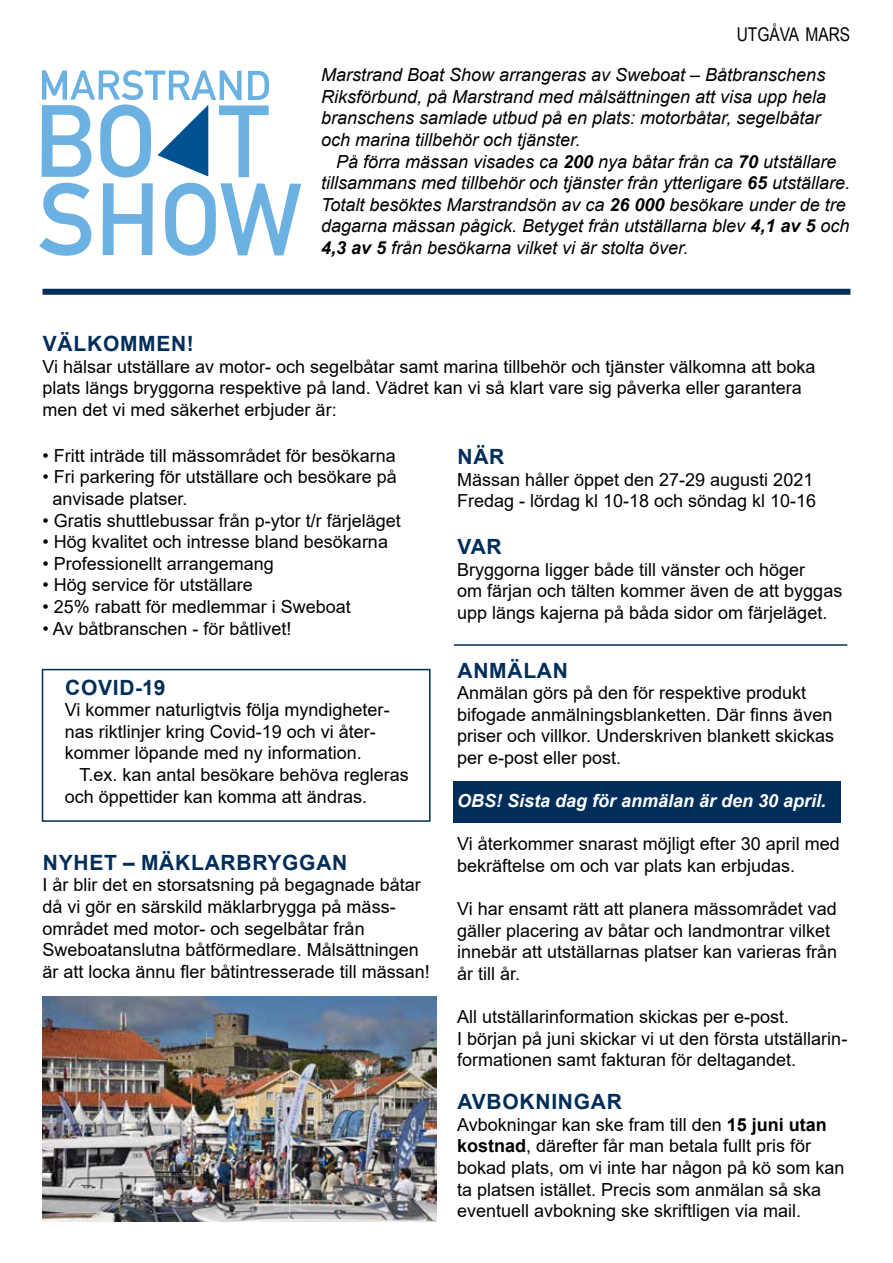
<style>
.page{position:relative;width:893px;height:1263px;background:#fff}
.page>*{position:absolute;margin:0;border:0;box-sizing:border-box;transform-origin:0 0}
.t1{font:700 21px "Arial";letter-spacing:.035em;color:#002d59}
.t2{font:18.9px "Arial Narrow";color:#000}
.t3{font:18px/21.6px "Arial";color:#000}
.t4{font:italic 18px/21.6px "Arial";color:#000}
.t5{font:italic 700 18px "Arial";color:#fff}
.s1{font-weight:700}
</style>
<div class="page">
<div style="left:453px;top:781px;width:387px;height:42px;background:#002d59"></div>
<svg style="left:39px;top:70px;width:262px;height:186px"></svg>
<div style="left:43px;top:289px;width:807px;height:6px;background:#002d59"></div>
<hr style="left:454px;top:644px;width:393px;height:2px;background:#002d59">
<div style="left:42px;top:669px;width:389px;height:153px;border:2px solid #002d59"></div>
<img style="left:43px;top:997px;width:394px;height:225px">
<p class="t2" style="left:737px;top:21px;width:115px">UTGÅVA MARS</p>
<p class="t4" style="left:321px;top:64px;width:507px">Marstrand Boat Show arrangeras av Sweboat – Båtbranschens Riksförbund, på Marstrand med målsättningen att visa upp hela branschens samlade utbud på en plats: motorbåtar, segelbåtar och marina tillbehör och tjänster.</p>
<p class="t4" style="left:321px;top:151px;width:531px;text-indent:15px">På förra mässan visades ca <span class="s1">200</span> nya båtar från ca <span class="s1">70</span> utställare tillsammans med tillbehör och tjänster från ytterligare <span class="s1">65</span> utställare.<br>Totalt besöktes Marstrandsön av ca <span class="s1">26 000</span> besökare under de tre dagarna mässan pågick. Betyget från utställarna blev <span class="s1">4,1 av 5</span> och <span class="s1">4,3 av 5</span> från besökarna vilket vi är stolta över.</p>
<p class="t1" style="left:43px;top:329px;width:152px">VÄLKOMMEN!</p>
<p class="t3" style="left:43px;top:356px;width:774px">Vi hälsar utställare av motor- och segelbåtar samt marina tillbehör och tjänster välkomna att boka plats längs bryggorna respektive på land. Vädret kan vi så klart vare sig påverka eller garantera men det vi med säkerhet erbjuder är:</p>
<p class="t3" style="left:43px;top:444px;width:355px">• Fritt inträde till mässområdet för besökarna</p>
<p class="t3" style="left:53px;top:466px;width:346px;text-indent:-10px">• Fri parkering för utställare och besökare på anvisade platser.</p>
<p class="t3" style="left:43px;top:509px;width:360px">• Gratis shuttlebussar från p-ytor t/r färjeläget</p>
<p class="t3" style="left:43px;top:531px;width:347px">• Hög kvalitet och intresse bland besökarna</p>
<p class="t3" style="left:43px;top:552px;width:233px">• Professionellt arrangemang</p>
<p class="t3" style="left:43px;top:574px;width:212px">• Hög service för utställare</p>
<p class="t3" style="left:43px;top:596px;width:310px">• 25% rabatt för medlemmar i Sweboat</p>
<p class="t3" style="left:43px;top:617px;width:251px">• Av båtbranschen - för båtlivet!</p>
<p class="t1" style="left:457px;top:442px;width:48px">NÄR</p>
<p class="t3" style="left:457px;top:468px;width:361px">Mässan håller öppet den 27-29 augusti 2021<br>Fredag - lördag kl 10-18 och söndag kl 10-16</p>
<p class="t1" style="left:457px;top:532px;width:46px">VAR</p>
<p class="t3" style="left:457px;top:558px;width:387px">Bryggorna ligger både till vänster och höger<br>om färjan och tälten kommer även de att byggas upp längs kajerna på båda sidor om färjeläget.</p>
<p class="t1" style="left:457px;top:655px;width:112px">ANMÄLAN</p>
<p class="t3" style="left:457px;top:682px;width:379px">Anmälan görs på den för respektive produkt bifogade anmälningsblanketten. Där finns även priser och villkor. Underskriven blankett skickas per e-post eller post.</p>
<p class="t5" style="left:457px;top:789px;width:371px">OBS! Sista dag för anmälan är den 30 april.</p>
<p class="t3" style="left:457px;top:833px;width:384px">Vi återkommer snarast möjligt efter 30 april med bekräftelse om och var plats kan erbjudas.</p>
<p class="t3" style="left:457px;top:898px;width:382px">Vi har ensamt rätt att planera mässområdet vad gäller placering av båtar och landmontrar vilket innebär att utställarnas platser kan varieras från år till år.</p>
<p class="t3" style="left:457px;top:1006px;width:392px">All utställarinformation skickas per e-post.<br>I början på juni skickar vi ut den första utställarin&shy;formationen samt fakturan för deltagandet.</p>
<p class="t1" style="left:65px;top:672px;width:102px">COVID-19</p>
<p class="t3" style="left:65px;top:699px;width:326px">Vi kommer naturligtvis följa myndigheter&shy;nas riktlinjer kring Covid-19 och vi åter&shy;kommer löpande med ny information.</p>
<p class="t3" style="left:65px;top:764px;width:345px;text-indent:15px">T.ex. kan antal besökare behöva regleras och öppettider kan komma att ändras.</p>
<p class="t1" style="left:43px;top:847px;width:306px">NYHET – MÄKLARBRYGGAN</p>
<p class="t3" style="left:43px;top:874px;width:389px">I år blir det en storsatsning på begagnade båtar då vi gör en särskild mäklarbrygga på mäss&shy;området med motor- och segelbåtar från Sweboatanslutna båtförmedlare. Målsättningen är att locka ännu fler båtintresserade till mässan!</p>
<p class="t1" style="left:457px;top:1087px;width:166px">AVBOKNINGAR</p>
<p class="t3" style="left:457px;top:1113px;width:389px">Avbokningar kan ske fram till den <span class="s1">15 juni utan kostnad</span>, därefter får man betala fullt pris för bokad plats, om vi inte har någon på kö som kan ta platsen istället. Precis som anmälan så ska eventuell avbokning ske skriftligen via mail.</p>
</div>
